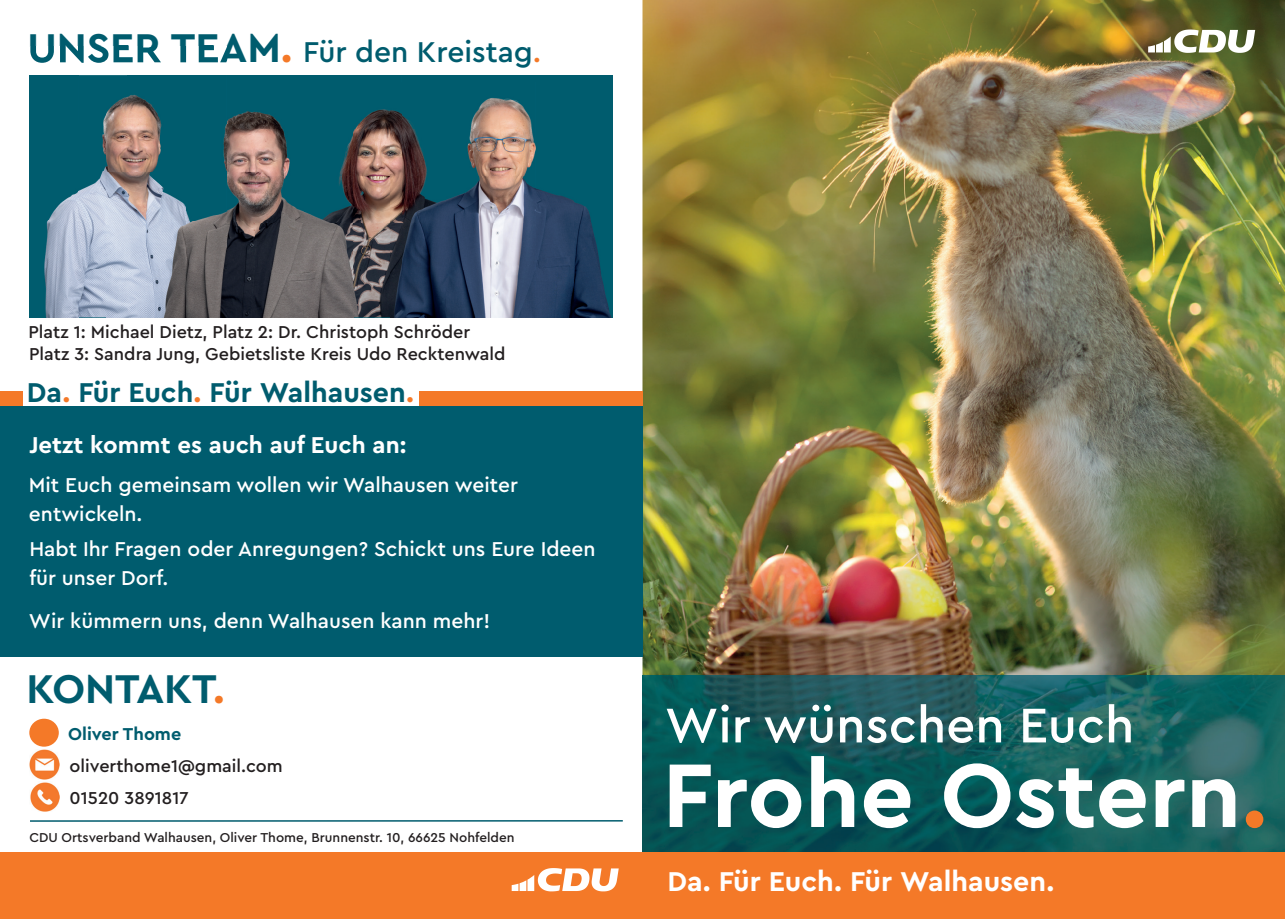
<style>
.page{position:relative;width:1285px;height:919px;background:#fff}
.page>*{position:absolute;margin:0;border:0;box-sizing:border-box;transform-origin:0 0}
.t1{font:700 94.5px "Cera Pro";color:#fff}
.t2{font:500 51px "Cera Pro";color:#fff}
.t3{font:700 42px "Cera Pro";letter-spacing:-.005em;color:#005c6e}
.t4{font:500 30px "Cera Pro";color:#005c6e}
.t5{font:700 28.5px "Cera Pro";color:#fff}
.t6{font:700 28.5px "Cera Pro";color:#005c6e}
.t7{font:700 24px "Cera Pro";color:#fff}
.t8{font:500 21px/28.5px "Cera Pro";color:#fff}
.t9{font:500 18px/31.8px "Cera Pro";color:#231f20}
.t10{font:700 18px "Cera Pro";color:#005c6e}
.t11{font:500 13.5px "Cera Pro";color:#231f20}
.s1{font-weight:700;font-size:42px}
.s2{font-weight:700;font-size:42px;color:#f47928}
.s3{color:#f47928}
</style>
<div class="page">
<img style="left:642px;top:0;width:642px;height:675px">
<img style="left:642px;top:675px;width:642px;height:177px">
<div style="left:0;top:852px;width:1284px;height:66px;background:#f47928"></div>
<svg style="left:511px;top:868px;width:107px;height:23px"></svg>
<img style="left:29px;top:749px;width:31px;height:30px">
<img style="left:30px;top:782px;width:30px;height:29px">
<hr style="left:30px;top:820px;width:592px;height:1px;background:#005c6e">
<svg style="left:1147px;top:29px;width:107px;height:24px"></svg>
<img style="left:29px;top:75px;width:1px;height:17px">
<img style="left:29px;top:92px;width:1px;height:225px">
<img style="left:30px;top:47px;width:196px;height:16px">
<div style="left:30px;top:75px;width:98px;height:48px;background:#005c6e"></div>
<img style="left:128px;top:75px;width:98px;height:2px">
<div style="left:30px;top:123px;width:77px;height:49px;background:#005c6e"></div>
<img style="left:30px;top:172px;width:196px;height:97px">
<img style="left:30px;top:269px;width:77px;height:48px">
<img style="left:128px;top:317px;width:49px;height:1px">
<img style="left:177px;top:317px;width:49px;height:1px">
<img style="left:107px;top:77px;width:163px;height:48px">
<img style="left:270px;top:77px;width:132px;height:5px">
<img style="left:226px;top:125px;width:29px;height:192px">
<img style="left:107px;top:125px;width:119px;height:48px">
<img style="left:107px;top:269px;width:119px;height:48px">
<img style="left:255px;top:82px;width:358px;height:47px">
<img style="left:255px;top:129px;width:136px;height:141px">
<img style="left:255px;top:270px;width:358px;height:47px">
<img style="left:402px;top:129px;width:211px;height:141px">
<img style="left:391px;top:82px;width:11px;height:235px">
<div style="left:0;top:391px;width:23px;height:20px;background:#f47928"></div>
<div style="left:418px;top:391px;width:224px;height:20px;background:#f47928"></div>
<div style="left:0;top:406px;width:642px;height:250px;background:#005c6e"></div>
<div style="left:29px;top:718px;width:30px;height:28px;background:#f47928;border-radius:50%"></div>
<h3 class="t4" style="left:27px;top:32px;width:515px"><span class="s1">UNSER TEAM</span><span class="s2">.</span> Für den Kreistag<span class="s3">.</span></h3>
<p class="t9" style="left:28px;top:321px;width:478px;line-height:21.5px">Platz 1: Michael Dietz, Platz 2: Dr. Christoph Schröder<br>Platz 3: Sandra Jung, Gebietsliste Kreis Udo Recktenwald</p>
<h3 class="t6" style="left:27px;top:374px;width:388px">Da<span class="s3">.</span> Für Euch<span class="s3">.</span> Für Walhausen<span class="s3">.</span></h3>
<p class="t7" style="left:29px;top:429px;width:378px">Jetzt kommt es auch auf Euch an:</p>
<p class="t8" style="left:29px;top:470px;width:490px">Mit Euch gemeinsam wollen wir Walhausen weiter entwickeln.</p>
<p class="t8" style="left:29px;top:534px;width:567px">Habt Ihr Fragen oder Anregungen? Schickt uns Eure Ideen für unser Dorf.</p>
<p class="t8" style="left:29px;top:606px;width:462px">Wir kümmern uns, denn Walhausen kann mehr!</p>
<h3 class="t3" style="left:26px;top:661px;width:200px">KONTAKT<span class="s3">.</span></h3>
<p class="t10" style="left:68px;top:722px;width:115px">Oliver Thome</p>
<p class="t9" style="left:70px;top:749px;width:214px">oliverthome1@gmail.com<br>01520 3891817</p>
<p class="t11" style="left:29px;top:828px;width:486px">CDU Ortsverband Walhausen, Oliver Thome, Brunnenstr. 10, 66625 Nohfelden</p>
<h2 class="t2" style="left:664px;top:691px;width:471px">Wir wünschen Euch</h2>
<h1 class="t1" style="left:662px;top:732px;width:606px">Frohe Ostern<span class="s3">.</span></h1>
<h3 class="t5" style="left:667px;top:862px;width:388px">Da. Für Euch. Für Walhausen.</h3>
</div>
